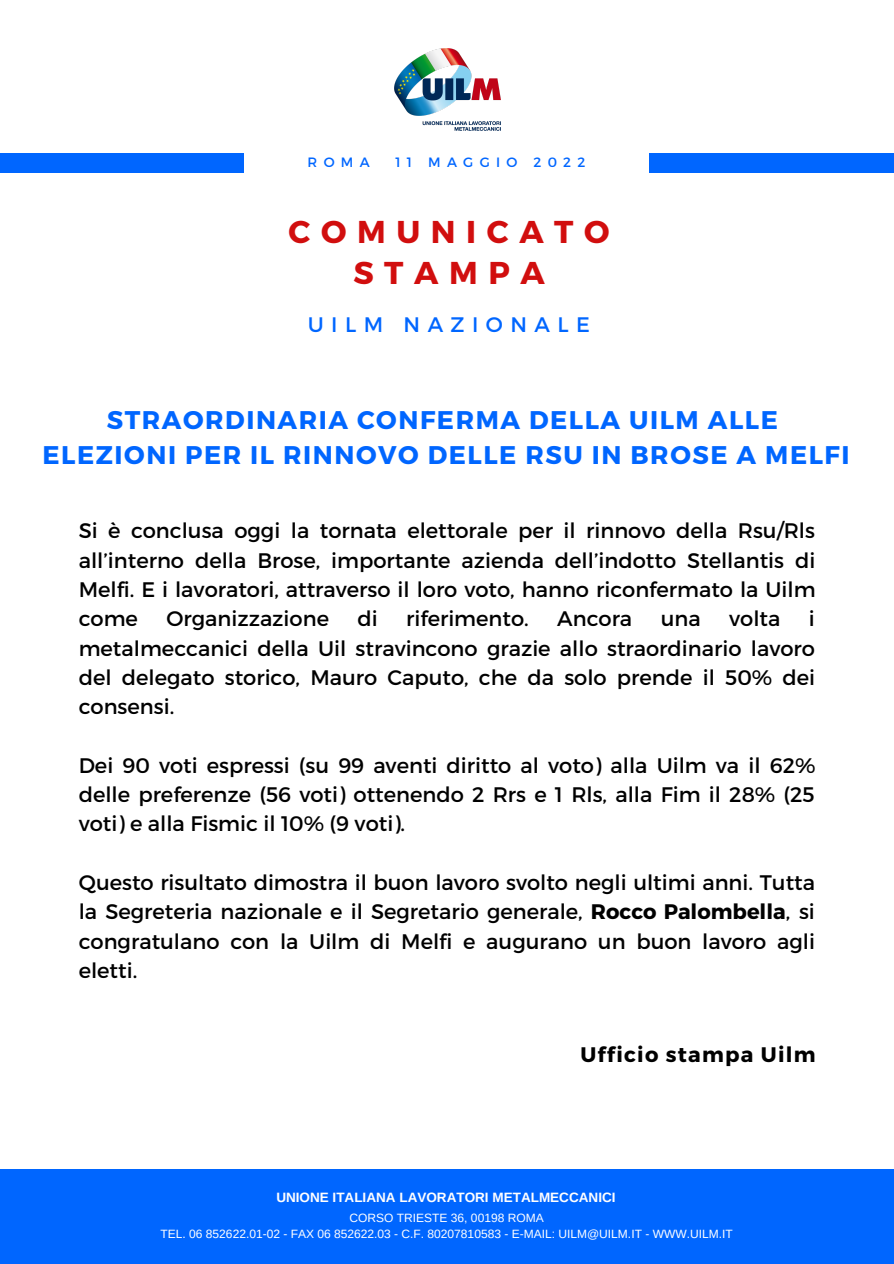
<style>
.page{position:relative;width:894px;height:1264px;background:#fff}
.page>*{position:absolute;margin:0;border:0;box-sizing:border-box;transform-origin:0 0}
.t1{font:700 31.5px "Montserrat";letter-spacing:.335em;color:#d10e0e}
.t2{font:700 25.5px "Montserrat";letter-spacing:.06em;color:#06f}
.t3{font:21px/29.2px "Montserrat";color:#000;text-align:justify}
.t4{font:700 21px "Montserrat";letter-spacing:.06em;color:#000}
.t5{font:21px "Montserrat";letter-spacing:.355em;color:#06f}
.t6{font:700 13.5px "Arimo";color:#fff}
.t7{font:13.5px "Montserrat";letter-spacing:.465em;color:#06f}
.t8{font:12px "Arimo";color:#fff}
.s1{font-weight:700}
</style>
<div class="page">
<div style="left:0;top:154px;width:243px;height:19px;background:#06f"></div>
<div style="left:649px;top:153px;width:244px;height:19px;background:#06f"></div>
<img style="left:394px;top:48px;width:106px;height:82px">
<div style="left:0;top:1168px;width:893px;height:95px;background:#06f"></div>
<p class="t7" style="left:307px;top:154px;width:63px">ROMA</p>
<p class="t7" style="left:395px;top:154px;width:191px">11 MAGGIO 2022</p>
<p class="t1" style="left:288px;top:212px;width:322px">COMUNICATO</p>
<p class="t1" style="left:353px;top:252px;width:193px">STAMPA</p>
<p class="t5" style="left:308px;top:311px;width:283px">UILM NAZIONALE</p>
<p class="t2" style="left:107px;top:403px;width:672px">STRAORDINARIA CONFERMA DELLA UILM ALLE</p>
<p class="t2" style="left:43px;top:438px;width:808px">ELEZIONI PER IL RINNOVO DELLE RSU IN BROSE A MELFI</p>
<p class="t3" style="left:79px;top:515px;width:738px">Si è conclusa oggi la tornata elettorale per il rinnovo della Rsu/Rls all’interno della Brose, importante azienda dell’indotto Stellantis di Melfi. E i lavoratori, attraverso il loro voto, hanno riconfermato la Uilm come</p>
<p class="t3" style="left:79px;top:603px;width:737px;text-indent:730px">i metalmeccanici della Uil stravincono grazie allo straordinario lavoro del delegato storico, Mauro Caputo, che da solo prende il 50% dei consensi.</p>
<p class="t3" style="left:166px;top:603px;width:164px">Organizzazione</p>
<p class="t3" style="left:357px;top:603px;width:22px">di</p>
<p class="t3" style="left:406px;top:603px;width:124px">riferimento.</p>
<p class="t3" style="left:557px;top:603px;width:76px">Ancora</p>
<p class="t3" style="left:660px;top:603px;width:41px">una</p>
<p class="t3" style="left:729px;top:603px;width:53px">volta</p>
<p class="t3" style="left:79px;top:749px;width:738px">Dei 90 voti espressi (su 99 aventi diritto al voto) alla Uilm va il 62% delle preferenze (56 voti) ottenendo 2 Rrs e 1 Rls, alla Fim il 28% (25 voti) e alla Fismic il 10% (9 voti).</p>
<p class="t3" style="left:79px;top:866px;width:737px">Questo risultato dimostra il buon lavoro svolto negli ultimi anni. Tutta la Segreteria nazionale e il Segretario generale, <span class="s1">Rocco Palombella</span>, si congratulano con la Uilm di Melfi e augurano un buon lavoro agli eletti.</p>
<p class="t4" style="left:580px;top:1041px;width:237px">Ufficio stampa Uilm</p>
<p class="t6" style="left:276px;top:1189px;width:340px">UNIONE ITALIANA LAVORATORI METALMECCANICI</p>
<p class="t8" style="left:349px;top:1211px;width:196px">CORSO TRIESTE 36, 00198 ROMA</p>
<p class="t8" style="left:160px;top:1226px;width:573px">TEL. 06 852622.01-02 - FAX 06 852622.03 - C.F. 80207810583 - E-MAIL: UILM@UILM.IT - WWW.UILM.IT</p>
</div>
